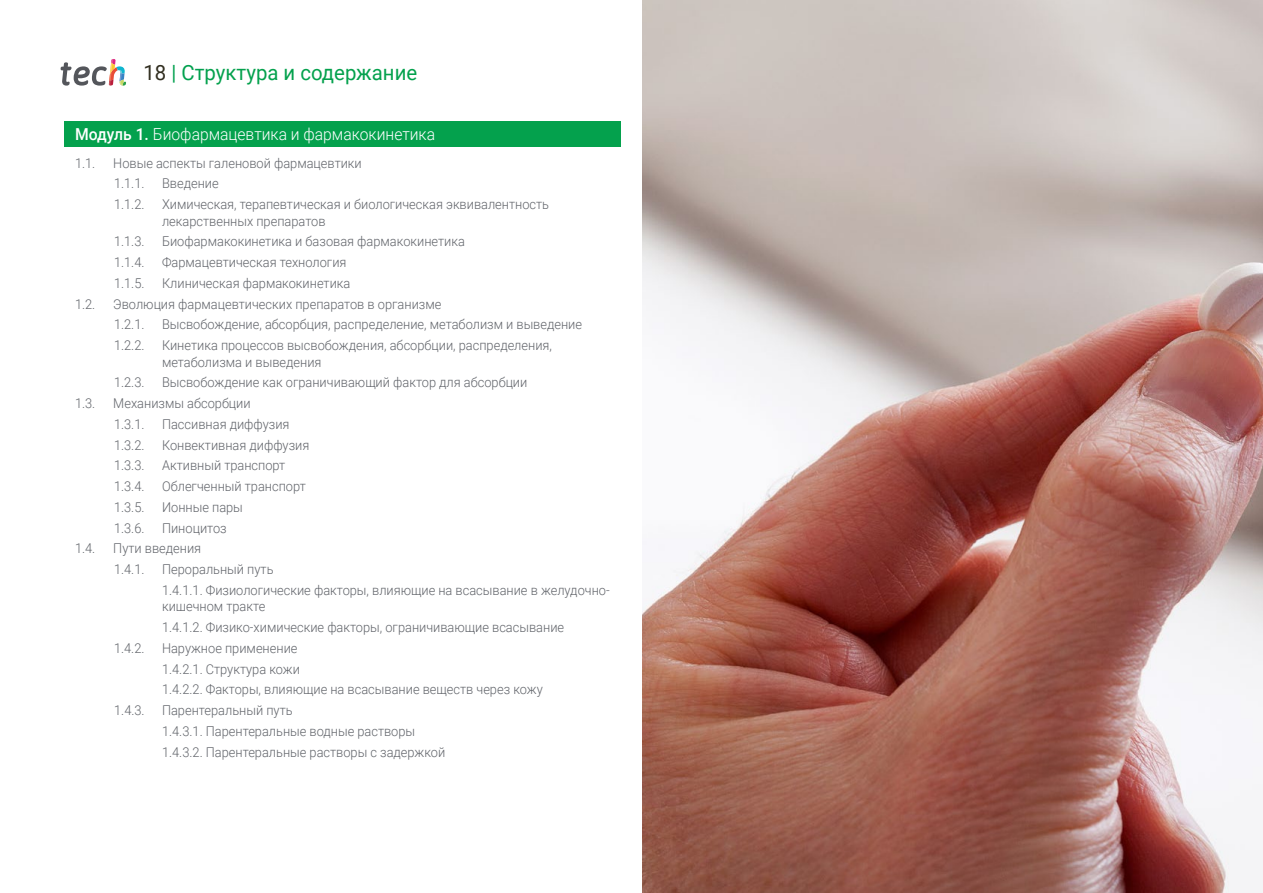
<style>
.page{position:relative;width:1263px;height:893px;background:#fff}
.page>*{position:absolute;margin:0;border:0;box-sizing:border-box;transform-origin:0 0}
.t1{font:21px "Roboto";color:#04a14d}
.t2{font:300 16.5px "Roboto";color:#fff;scale:.95 1}
.t3{font:300 13.5px/20.7px "Roboto";color:#61646a;scale:.95 1}
.s1{color:#312e20}
.s2{color:#00a04e}
.s3{font-weight:500}
</style>
<div class="page">
<div style="left:64px;top:122px;width:557px;height:25px;background:#04a14d"></div>
<img style="left:642px;top:0;width:621px;height:893px">
<svg style="left:61px;top:59px;width:65px;height:27px"></svg>
<h1 class="t1" style="left:144px;top:57px;width:275px"><span class="s1">18</span> <span class="s2">| Ст</span>руктура и содержание</h1>
<p class="t2" style="left:75px;top:123px;width:381px"><span class="s3">Модуль 1.</span> Биофармацевтика и фармакокинетика</p>
<p class="t3" style="left:75px;top:152px;width:23px">1.1.</p>
<p class="t3" style="left:113px;top:152px;width:263px">Новые аспекты галеновой фармацевтики<br>1.1.1.</p>
<p class="t3" style="left:162px;top:173px;width:61px">Введение</p>
<p class="t3" style="left:114px;top:193px;width:34px">1.1.2.</p>
<p class="t3" style="left:162px;top:195px;width:409px;line-height:16.5px">Химическая, терапевтическая и биологическая эквивалентность лекарственных препаратов</p>
<p class="t3" style="left:114px;top:231px;width:34px">1.1.3.</p>
<p class="t3" style="left:162px;top:231px;width:320px">Биофармакокинетика и базовая фармакокинетика</p>
<p class="t3" style="left:114px;top:251px;width:34px">1.1.4.</p>
<p class="t3" style="left:162px;top:251px;width:196px">Фармацевтическая технология</p>
<p class="t3" style="left:114px;top:272px;width:34px">1.1.5.</p>
<p class="t3" style="left:162px;top:272px;width:200px">Клиническая фармакокинетика</p>
<p class="t3" style="left:75px;top:293px;width:23px">1.2.</p>
<p class="t3" style="left:113px;top:293px;width:347px">Эволюция фармацевтических препаратов в организме<br>1.2.1.</p>
<p class="t3" style="left:162px;top:314px;width:444px">Высвобождение, абсорбция, распределение, метаболизм и выведение</p>
<p class="t3" style="left:114px;top:334px;width:34px">1.2.2.</p>
<p class="t3" style="left:162px;top:336px;width:412px;line-height:16.5px">Кинетика процессов высвобождения, абсорбции, распределения, метаболизма и выведения</p>
<p class="t3" style="left:114px;top:372px;width:34px">1.2.3.</p>
<p class="t3" style="left:162px;top:372px;width:386px">Высвобождение как ограничивающий фактор для абсорбции</p>
<p class="t3" style="left:75px;top:392px;width:23px">1.3.</p>
<p class="t3" style="left:113px;top:392px;width:146px">Механизмы абсорбции<br>1.3.1.</p>
<p class="t3" style="left:162px;top:413px;width:136px">Пассивная диффузия</p>
<p class="t3" style="left:114px;top:434px;width:34px">1.3.2.</p>
<p class="t3" style="left:162px;top:434px;width:157px">Конвективная диффузия</p>
<p class="t3" style="left:114px;top:455px;width:34px">1.3.3.</p>
<p class="t3" style="left:162px;top:455px;width:131px">Активный транспорт</p>
<p class="t3" style="left:114px;top:475px;width:34px">1.3.4.</p>
<p class="t3" style="left:162px;top:475px;width:153px">Облегченный транспорт</p>
<p class="t3" style="left:114px;top:496px;width:34px">1.3.5.</p>
<p class="t3" style="left:162px;top:496px;width:87px">Ионные пары</p>
<p class="t3" style="left:114px;top:517px;width:34px">1.3.6.</p>
<p class="t3" style="left:162px;top:517px;width:70px">Пиноцитоз</p>
<p class="t3" style="left:75px;top:538px;width:23px">1.4.</p>
<p class="t3" style="left:113px;top:538px;width:94px">Пути введения<br>1.4.1.</p>
<p class="t3" style="left:162px;top:558px;width:473px">Пероральный путь<br>1.4.1.1. Физиологические факторы, влияющие на всасывание в желудочно-</p>
<p class="t3" style="left:162px;top:596px;width:425px">кишечном тракте<br>1.4.1.2. Физико-химические факторы, ограничивающие всасывание</p>
<p class="t3" style="left:114px;top:637px;width:34px">1.4.2.</p>
<p class="t3" style="left:162px;top:637px;width:402px">Наружное применение<br>1.4.2.1. Структура кожи<br>1.4.2.2. Факторы, влияющие на всасывание веществ через кожу</p>
<p class="t3" style="left:114px;top:699px;width:34px">1.4.3.</p>
<p class="t3" style="left:162px;top:699px;width:300px">Парентеральный путь<br>1.4.3.1. Парентеральные водные растворы<br>1.4.3.2. Парентеральные растворы с задержкой</p>
</div>
